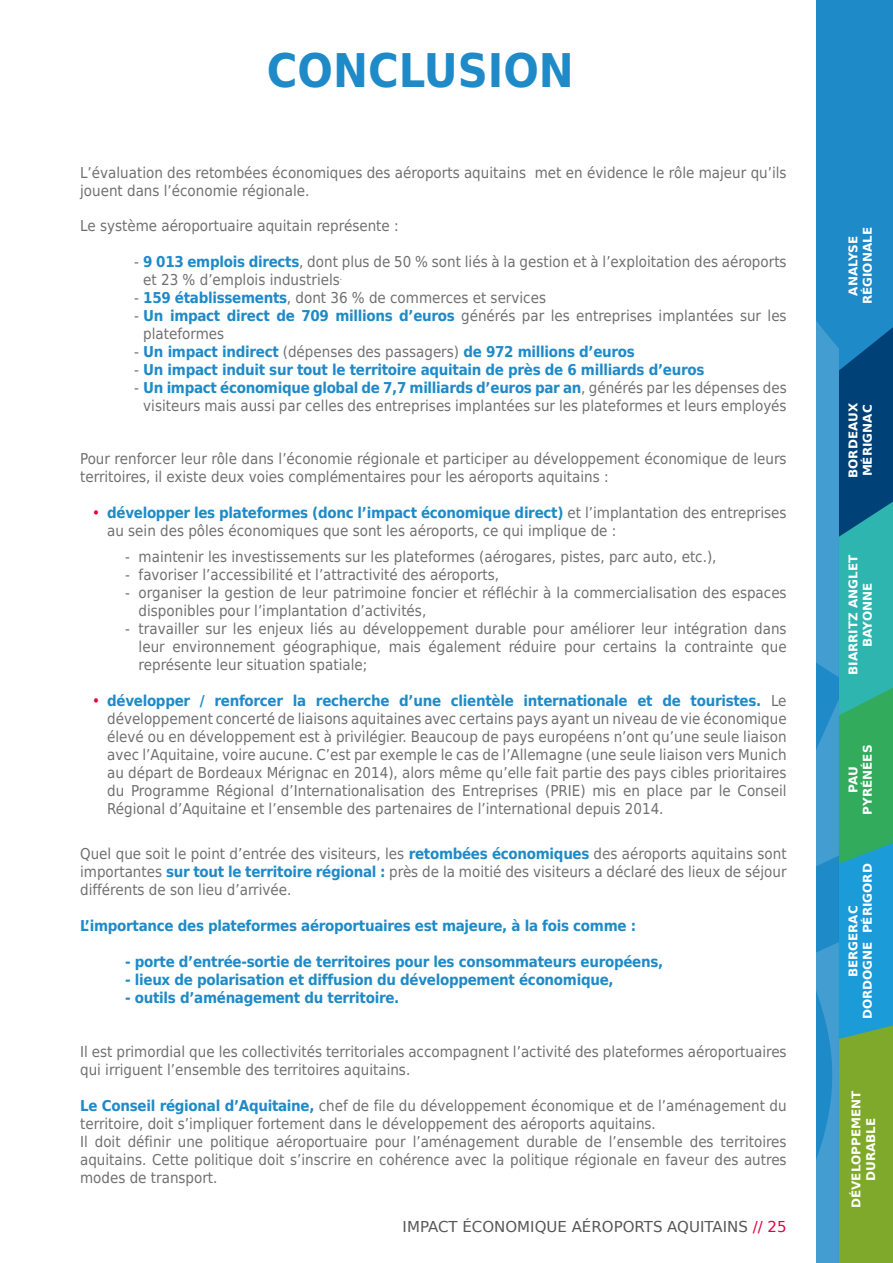
<style>
.page{position:relative;width:893px;height:1263px;background:#fff}
.page>*{position:absolute;margin:0;border:0;box-sizing:border-box;transform-origin:0 0}
.t1{font:700 46.5px "DejaVu Sans Condensed";color:#1e8ac7}
.t2{font:15px/18px "DejaVu Sans Condensed";color:#706f6f}
.t3{font:700 15px "DejaVu Sans Condensed";letter-spacing:-.02em;color:#1e8ac7}
.t4{font:15px "DejaVu Sans";color:#575756}
.t5{font:700 12px/14.4px "DejaVu Sans";color:#fff;text-align:center}
.s1{font-weight:700;color:#1e8ac7}
.s2{font-weight:400;color:#706f6f}
.s3{color:#e50043}
</style>
<div class="page">
<div style="left:816px;top:0;width:77px;height:1263px;background:#1e8ac7"></div>
<svg style="left:816px;top:321px;width:23px;height:181px;background:#409bcf"></svg>
<svg style="left:839px;top:327px;width:54px;height:175px;background:#034b82"></svg>
<svg style="left:816px;top:502px;width:77px;height:761px;background:#3ea19b"></svg>
<h1 class="t1" style="left:267px;top:33px;width:309px">CONCLUSION</h1>
<p class="t2" style="left:80px;top:163px;width:708px">L’évaluation des retombées économiques des aéroports aquitains met en évidence le rôle majeur qu’ils jouent dans l’économie régionale.</p>
<p class="t2" style="left:80px;top:216px;width:320px">Le système aéroportuaire aquitain représente :</p>
<p class="t2" style="left:143px;top:252px;width:645px;text-indent:-9px">- <span class="s1">9 013 emplois directs</span>, dont plus de 50 % sont liés à la gestion et à l’exploitation des aéroports et 23 % d’emplois industriels<sup>.</sup></p>
<p class="t2" style="left:134px;top:288px;width:413px">- <span class="s1">159 établissements</span>, dont 36 % de commerces et services</p>
<p class="t2" style="left:143px;top:306px;width:645px;text-indent:-9px">- <span class="s1">Un impact direct de 709 millions d’euros</span> générés par les entreprises implantées sur les plateformes</p>
<p class="t3" style="left:134px;top:339px;width:502px"><span class="s2">-</span> Un impact indirect <span class="s2">(dépenses des passagers)</span> de 972 millions d’euros</p>
<p class="t3" style="left:134px;top:357px;width:572px"><span class="s2">-</span> Un impact induit sur tout le territoire aquitain de près de 6 milliards d’euros</p>
<p class="t2" style="left:134px;top:378px;width:654px;text-align:right">- <span class="s1">Un impact économique global de 7,7 milliards d’euros par an</span>, générés par les dépenses des visiteurs mais aussi par celles des entreprises implantées sur les plateformes et leurs employés</p>
<p class="t2" style="left:80px;top:449px;width:708px">Pour renforcer leur rôle dans l’économie régionale et participer au développement économique de leurs territoires, il existe deux voies complémentaires pour les aéroports aquitains :</p>
<p class="t2" style="left:107px;top:503px;width:681px;text-indent:-15px"><span class="s3">•</span> <span class="s1">développer les plateformes (donc l’impact économique direct)</span> et l’implantation des entreprises au sein des pôles économiques que sont les aéroports, ce qui implique de :</p>
<p class="t2" style="left:125px;top:547px;width:593px">- maintenir les investissements sur les plateformes (aérogares, pistes, parc auto, etc.),</p>
<p class="t2" style="left:125px;top:565px;width:376px">- favoriser l’accessibilité et l’attractivité des aéroports,</p>
<p class="t2" style="left:139px;top:583px;width:649px;text-indent:-14px">- organiser la gestion de leur patrimoine foncier et réfléchir à la commercialisation des espaces disponibles pour l’implantation d’activités,</p>
<p class="t2" style="left:139px;top:619px;width:649px;text-align:justify;text-indent:-14px">- travailler sur les enjeux liés au développement durable pour améliorer leur intégration dans leur environnement géographique, mais également réduire pour certains la contrainte que représente leur situation spatiale;</p>
<p class="t2" style="left:107px;top:691px;width:681px;text-align:justify;text-indent:-15px"><span class="s3">•</span> <span class="s1">développer / renforcer la recherche d’une clientèle internationale et de touristes.</span> Le développement concerté de liaisons aquitaines avec certains pays ayant un niveau de vie économique élevé ou en développement est à privilégier. Beaucoup de pays européens n’ont qu’une seule liaison avec l’Aquitaine, voire aucune. C’est par exemple le cas de l’Allemagne (une seule liaison vers Munich au départ de Bordeaux Mérignac en 2014), alors même qu’elle fait partie des pays cibles prioritaires du Programme Régional d’Internationalisation des Entreprises (PRIE) mis en place par le Conseil Régional d’Aquitaine et l’ensemble des partenaires de l’international depuis 2014.</p>
<p class="t2" style="left:80px;top:844px;width:708px;text-align:justify">Quel que soit le point d’entrée des visiteurs, les <span class="s1">retombées économiques</span> des aéroports aquitains sont importantes <span class="s1">sur tout le territoire régional :</span> près de la moitié des visiteurs a déclaré des lieux de séjour différents de son lieu d’arrivée.</p>
<p class="t3" style="left:80px;top:913px;width:557px">L’importance des plateformes aéroportuaires est majeure, à la fois comme :</p>
<p class="t3" style="left:125px;top:949px;width:540px">- porte d’entrée-sortie de territoires pour les consommateurs européens,</p>
<p class="t3" style="left:125px;top:967px;width:490px">- lieux de polarisation et diffusion du développement économique,</p>
<p class="t3" style="left:125px;top:985px;width:276px">- outils d’aménagement du territoire.</p>
<p class="t2" style="left:80px;top:1042px;width:708px">Il est primordial que les collectivités territoriales accompagnent l’activité des plateformes aéroportuaires qui irriguent l’ensemble des territoires aquitains.</p>
<p class="t2" style="left:80px;top:1096px;width:708px"><span class="s1">Le Conseil régional d’Aquitaine,</span> chef de file du développement économique et de l’aménagement du territoire, doit s’impliquer fortement dans le développement des aéroports aquitains.<br>Il doit définir une politique aéroportuaire pour l’aménagement durable de l’ensemble des territoires aquitains. Cette politique doit s’inscrire en cohérence avec la politique régionale en faveur des autres modes de transport.</p>
<p class="t4" style="left:403px;top:1214px;width:386px">IMPACT ÉCONOMIQUE AÉROPORTS AQUITAINS <span class="s3">// 25</span></p>
<p class="t5" style="left:846px;top:304px;width:79px;rotate:-90deg">ANALYSE<br>RÉGIONALE</p>
<p class="t5" style="left:846px;top:478px;width:76px;text-align:left;rotate:-90deg">BORDEAUX<br>MÉRIGNAC</p>
<p class="t5" style="left:846px;top:675px;width:122px;rotate:-90deg">BIARRITZ ANGLET<br>BAYONNE</p>
<p class="t5" style="left:846px;top:815px;width:71px;rotate:-90deg">PAU<br>PYRÉNÉES</p>
<p class="t5" style="left:846px;top:1019px;width:157px;rotate:-90deg">BERGERAC<br>DORDOGNE PÉRIGORD</p>
<p class="t5" style="left:849px;top:1208px;width:119px;rotate:-90deg">DÉVELOPPEMENT<br>DURABLE</p>
</div>
